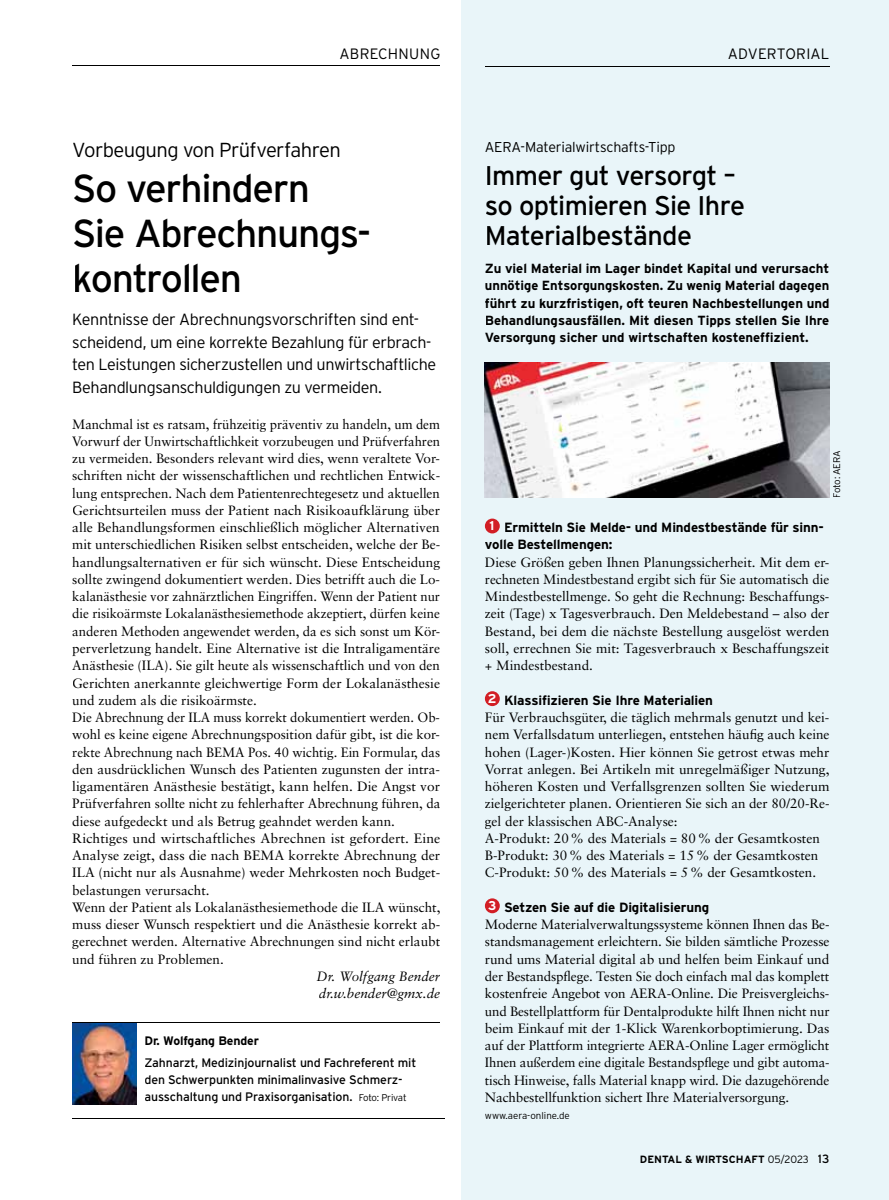
<style>
.page{position:relative;width:889px;height:1200px;background:#fff}
.page>*{position:absolute;margin:0;border:0;box-sizing:border-box;transform-origin:0 0}
.t1{font:39px/45px "Interstate";letter-spacing:-.035em;color:#000}
.t2{font:27px/30px "Interstate";letter-spacing:-.025em;color:#000}
.t3{font:300 20.25px "Interstate";letter-spacing:-.03em;color:#000}
.t4{font:300 16.2px/22.5px "Interstate";letter-spacing:-.025em;color:#000}
.t5{font:300 15px "Interstate";letter-spacing:.01em;color:#000}
.t6{font:300 14.25px "Interstate";letter-spacing:-.015em;color:#000}
.t7{font:13.5px/17.2px "Sabon";color:#000;text-align:justify}
.t8{font:italic 13.5px/17.2px "Sabon";color:#000}
.t9{font:700 13.35px/17.2px "Interstate";letter-spacing:-.01em;color:#000}
.t10{font:700 13.2px/17.2px "Interstate";color:#000;text-align:justify}
.t11{font:12.3px/17.2px "Interstate";letter-spacing:-.01em;color:#000}
.t12{font:700 12.3px "Interstate";letter-spacing:-.01em;color:#000}
.t13{font:700 10.5px "Interstate";color:#000}
.t14{font:300 9.75px "Interstate";color:#000}
.t15{font:300 9.75px "Interstate";letter-spacing:-.03em;color:#000}
.s1{font-weight:700;font-size:13.5px;color:#fff}
.s2{font-weight:300;font-size:9.75px}
.s3{font-size:12.75px;color:#fff}
.s4{font-weight:300}
.s5{font-weight:400;font-size:12px}
</style>
<div class="page">
<div style="left:461px;top:0;width:428px;height:1199px;background:#e9f5f9"></div>
<hr style="left:485px;top:66px;width:344px;height:1px;background:#000">
<div style="left:485px;top:518px;width:15px;height:15px;background:#d21e25;border-radius:50%"></div>
<div style="left:485px;top:691px;width:15px;height:15px;background:#d21e25;border-radius:50%"></div>
<div style="left:485px;top:898px;width:15px;height:15px;background:#d21e25;border-radius:50%"></div>
<hr style="left:72px;top:66px;width:368px;height:1px;background:#000">
<img style="left:485px;top:362px;width:344px;height:135px">
<img style="left:72px;top:1023px;width:64px;height:80px">
<hr style="left:72px;top:1118px;width:372px;height:1px;background:#000">
<hr style="left:72px;top:1022px;width:368px;height:1px;background:#000">
<p class="t5" style="left:247px;top:45px;width:195px"><span class="s1">ABRECHABR</span> ABRECHNUNG</p>
<h3 class="t3" style="left:72px;top:138px;width:270px">Vorbeugung von Prüfverfahren</h3>
<h1 class="t1" style="left:72px;top:165px;width:300px">So verhindern<br>Sie Abrechnungs&shy;kontrollen</h1>
<p class="t4" style="left:72px;top:308px;width:365px">Kenntnisse der Abrechnungsvorschriften sind ent&shy;scheidend, um eine korrekte Bezahlung für erbrach&shy;ten Leistungen sicherzustellen und unwirtschaftliche Behandlungsanschul digungen zu vermeiden.</p>
<p class="t7" style="left:72px;top:415px;width:370px;text-align:left">Manchmal ist es ratsam, frühzeitig präventiv zu handeln, um dem Vorwurf der Unwirtschaftlichkeit vorzubeugen und Prüfverfahren zu vermeiden. Besonders relevant wird dies, wenn veraltete Vor&shy;schriften nicht der wissenschaftlichen und rechtlichen Entwick&shy;lung entsprechen. Nach dem Patientenrechtegesetz und aktuellen Gerichtsurteilen muss der Patient nach Risikoaufklärung über alle Behandlungsformen einschließlich möglicher Alternativen mit unterschiedlichen Risiken selbst entscheiden, welche der Be&shy;handlungsalternativen er für sich wünscht. Diese Entscheidung sollte zwingend dokumentiert werden. Dies betrifft auch die Lo&shy;kalanästhesie vor zahnärztlichen Eingriffen. Wenn der Patient nur die risikoärmste Lokalanästhesiemethode akzeptiert, dürfen keine anderen Methoden angewendet werden, da es sich sonst um Kör&shy;perverletzung handelt. Eine Alternative ist die Intraligamentäre Anästhesie (ILA). Sie gilt heute als wissenschaftlich und von den Gerichten anerkannte gleichwertige Form der Lokalanästhesie und zudem als die risikoärmste.<br>Die Abrechnung der ILA muss korrekt dokumentiert werden. Ob&shy;wohl es keine eigene Abrechnungsposition dafür gibt, ist die kor&shy;rekte Abrechnung nach BEMA Pos. 40 wichtig. Ein Formular, das den ausdrücklichen Wunsch des Patienten zugunsten der intra&shy;ligamentären Anästhesie bestätigt, kann helfen. Die Angst vor Prüfverfahren sollte nicht zu fehlerhafter Abrechnung führen, da diese aufgedeckt und als Betrug geahndet werden kann.<br>Richtiges und wirtschaftliches Abrechnen ist gefordert. Eine Analyse zeigt, dass die nach BEMA korrekte Abrechnung der ILA (nicht nur als Ausnahme) weder Mehrkosten noch Budget&shy;belastungen verursacht.<br>Wenn der Patient als Lokalanästhesiemethode die ILA wünscht, muss dieser Wunsch respektiert und die Anästhesie korrekt ab&shy;gerechnet werden. Alternative Abrechnungen sind nicht erlaubt und führen zu Problemen.</p>
<p class="t8" style="left:316px;top:967px;width:125px">Dr. Wolfgang Bender dr.w.bender@gmx.de</p>
<p class="t12" style="left:144px;top:1033px;width:116px">Dr. Wolfgang Bender</p>
<p class="t11" style="left:144px;top:1053px;width:273px">Zahnarzt, Medizinjournalist und Fachreferent mit den Schwerpunkten minimalinvasive Schmerz&shy;ausschaltung und Praxisorganisation. <span class="s2">Foto: Privat</span></p>
<p class="t5" style="left:728px;top:45px;width:103px">ADVERTORIAL</p>
<p class="t6" style="left:485px;top:139px;width:192px">AERA-Materialwirtschafts-Tipp</p>
<h2 class="t2" style="left:485px;top:161px;width:261px">Immer gut versorgt – so optimieren Sie Ihre<br>Materialbestände</h2>
<p class="t10" style="left:485px;top:260px;width:346px">Zu viel Material im Lager bindet Kapital und verursacht unnötige Entsorgungskosten. Zu wenig Material dagegen führt zu kurzfristigen, oft teuren Nachbestellungen und Behandlungsausfällen. Mit diesen Tipps stellen Sie Ihre Versorgung sicher und wirtschaften kosteneffizient.</p>
<p class="t15" style="left:831px;top:497px;width:49px;rotate:-90deg">Foto: AERA</p>
<p class="t9" style="left:485px;top:518px;width:340px;text-indent:5px"><span class="s3">1</span> Ermitteln Sie Melde- und Mindestbestände für sinn&shy;volle Bestellmengen:</p>
<p class="t7" style="left:485px;top:553px;width:346px">Diese Größen geben Ihnen Planungssicherheit. Mit dem er&shy;rechneten Mindestbestand ergibt sich für Sie automatisch die Mindestbestellmenge. So geht die Rechnung: Beschaffungs&shy;zeit (Tage) x Tagesverbrauch. Den Meldebestand – also der Bestand, bei dem die nächste Bestellung ausgelöst werden soll, errechnen Sie mit: Tagesverbrauch x Beschaffungszeit + Mindestbestand.</p>
<p class="t9" style="left:488px;top:691px;width:227px"><span class="s3">2</span> Klassifizieren Sie Ihre Materialien</p>
<p class="t7" style="left:485px;top:708px;width:346px;text-align:left">Für Verbrauchsgüter, die täglich mehrmals genutzt und kei&shy;nem Verfallsdatum unterliegen, entstehen häufig auch keine hohen (Lager-)Kosten. Hier können Sie getrost etwas mehr Vorrat anlegen. Bei Artikeln mit unregelmäßiger Nutzung, höheren Kosten und Verfallsgrenzen sollten Sie wiederum zielgerichteter planen. Orientieren Sie sich an der 80/20-Re&shy;gel der klassischen ABC-Analyse:<br>A-Produkt: 20 % des Materials = 80 % der Gesamtkosten B-Produkt: 30 % des Materials = 15 % der Gesamtkosten C-Produkt: 50 % des Materials = 5 % der Gesamtkosten.</p>
<p class="t9" style="left:488px;top:898px;width:222px"><span class="s3">3</span> Setzen Sie auf die Digitalisierung</p>
<p class="t7" style="left:485px;top:915px;width:346px">Moderne Materialverwaltungssysteme können Ihnen das Be&shy;standsmanagement erleichtern. Sie bilden sämtliche Prozesse rund ums Material digital ab und helfen beim Einkauf und der Bestandspflege. Testen Sie doch einfach mal das komplett kostenfreie Angebot von AERA-Online. Die Preisvergleichs&shy;und Bestellplattform für Dentalprodukte hilft Ihnen nicht nur beim Einkauf mit der 1-Klick Warenkorboptimierung. Das auf der Plattform integrierte AERA-Online Lager ermöglicht Ihnen außerdem eine digitale Bestandspflege und gibt automa&shy;tisch Hinweise, falls Material knapp wird. Die dazugehörende Nachbestellfunktion sichert Ihre Materialversorgung.</p>
<p class="t14" style="left:485px;top:1109px;width:86px">www.aera-online.de</p>
<p class="t13" style="left:640px;top:1152px;width:191px">DENTAL &amp; WIRTSCHAFT <span class="s4">05 / 2023</span> <span class="s5">13</span></p>
</div>
